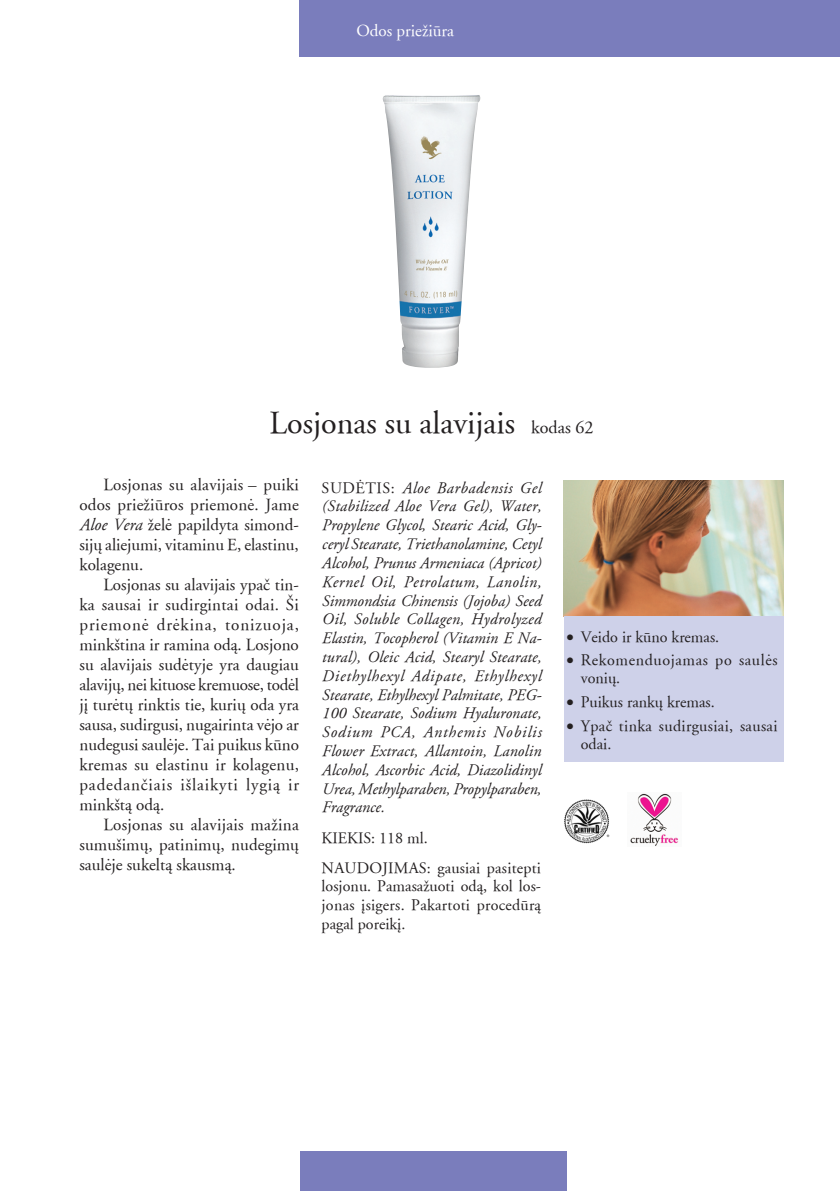
<style>
.page{position:relative;width:840px;height:1191px;background:#fff}
.page>*{position:absolute;margin:0;border:0;box-sizing:border-box;transform-origin:0 0}
.skyriaus_pav{font:32px "Garamond LT";color:#231f20}
.teksats{font:17px/20px "Garamond LT";letter-spacing:.005em;color:#231f20;text-align:justify}
.t1{font:17px "Garamond LT";color:#fff}
.sudetis{font:italic 16px/18.8px "Garamond LT";letter-spacing:-.005em;color:#231f20;text-align:justify}
.sudetis-2{font:16px/18.8px "Garamond LT";letter-spacing:.02em;color:#231f20;text-align:justify}
.taskas{font:16px/18px "Garamond LT";letter-spacing:.025em;color:#231f20}
.taskas-2{font:16px "Garamond LT";color:#231f20}
.sudetis-3{font:16px "Garamond LT";color:#231f20}
.s1{font-size:18px}
.s2{font-style:italic}
.s3{font-style:normal}
</style>
<div class="page">
<div style="left:299px;top:1151px;width:267px;height:40px;background:#7a7dbc"></div>
<div style="left:299px;top:0;width:540px;height:57px;background:#7a7dbc"></div>
<img style="left:563px;top:480px;width:220px;height:136px">
<img style="left:382px;top:95px;width:98px;height:273px">
<div style="left:563px;top:616px;width:219px;height:146px;background:#ced1e9"></div>
<img style="left:564px;top:799px;width:45px;height:45px">
<img style="left:630px;top:793px;width:48px;height:53px">
<p class="t1" style="left:356px;top:20px;width:99px">Odos prieþiûra</p>
<p class="skyriaus_pav" style="left:269px;top:402px;width:325px">Losjonas su alavijais <span class="s1">kodas 62</span></p>
<p class="teksats" style="left:79px;top:475px;width:221px;text-indent:24px">Losjonas su alavijais – puiki odos priežiūros priemonė. Jame <span class="s2">Aloe Vera</span> želė papildyta simond&shy;sijų aliejumi, vitaminu E, elastinu, kolagenu.</p>
<p class="teksats" style="left:79px;top:575px;width:221px;text-indent:24px">Losjonas su alavijais ypač tin&shy;ka sausai ir sudirgintai odai. Ši priemonė drėkina, tonizuoja, minkština ir ramina odą. Losjono su alavijais sudėtyje yra daugiau alavijų, nei kituose kremuose, todėl jį turėtų rinktis tie, kurių oda yra sausa, sudirgusi, nugairinta vėjo ar nudegusi saulėje. Tai puikus kūno kremas su elastinu ir kolagenu, padedančiais išlaikyti lygią ir minkštą odą.</p>
<p class="teksats" style="left:79px;top:815px;width:221px;text-indent:24px">Losjonas su alavijais mažina sumušimų, patinimų, nudegimų saulėje sukeltą skausmą.</p>
<p class="sudetis" style="left:321px;top:478px;width:221px"><span class="s3">SUDĖTIS:</span> Aloe Barbadensis Gel (Stabilized Aloe Vera Gel), Water, Propylene Glycol, Stearic Acid, Gly&shy;ceryl Stearate, Triethanolamine, Cetyl Alcohol, Prunus Armeniaca (Apricot)<br>Kernel Oil, Petrolatum, Lanolin, Simmondsia Chinensis (Jojoba) Seed Oil, Soluble Collagen, Hydrolyzed Elastin, Tocopherol (Vitamin E Na&shy;tural), Oleic Acid, Stearyl Stearate, Diethylhexyl Adipate, Ethylhexyl Stearate, Ethylhexyl Palmitate, PEG-100 Stearate, Sodium Hyaluronate, Sodium PCA, Anthemis Nobilis Flower Extract, Allantoin, Lanolin Alcohol, Ascorbic Acid, Diazolidinyl Urea, Methylparaben, Propylparaben, Fragrance.</p>
<p class="sudetis-3" style="left:321px;top:827px;width:108px">KIEKIS: 118 ml.</p>
<p class="sudetis-2" style="left:321px;top:858px;width:221px">NAUDOJIMAS: gausiai pasitepti losjonu. Pamasažuoti odą, kol los&shy;jonas įsigers. Pakartoti procedūrą pagal poreikį.</p>
<p class="taskas-2" style="left:566px;top:626px;width:154px">• Veido ir kūno kremas.</p>
<p class="taskas" style="left:580px;top:651px;width:198px;text-indent:-14px">• Rekomenduojamas po saulės vonių.</p>
<p class="taskas-2" style="left:566px;top:691px;width:150px">• Puikus rankų kremas.</p>
<p class="taskas" style="left:580px;top:716px;width:198px;text-indent:-14px">• Ypač tinka sudirgusiai, sausai odai.</p>
</div>
